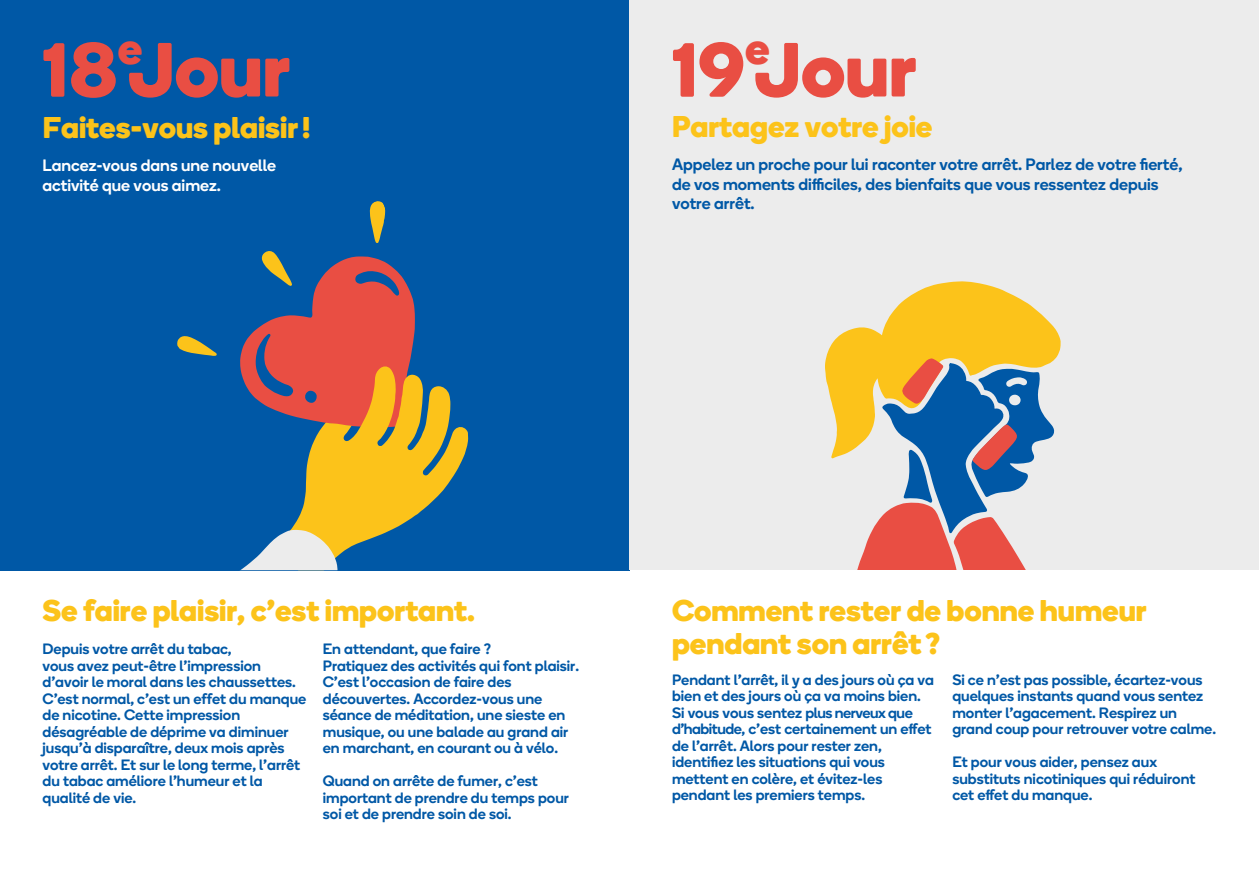
<style>
.page{position:relative;width:1259px;height:893px;background:#fff}
.page>*{position:absolute;margin:0;border:0;box-sizing:border-box;transform-origin:0 0}
.t1{font:700 76.5px "Boing";color:#e94e43}
.t2{font:700 44.55px "Boing";color:#e94e43}
.t3{font:700 30px/33px "Boing";color:#fcc31a}
.t4{font:500 16.5px/19.5px "Boing";color:#0058a6}
.t5{font:500 16.5px/19.5px "Boing";color:#fff}
.t6{font:500 15px/16.5px "Boing";color:#0058a6}
</style>
<div class="page">
<div style="left:0;top:0;width:629px;height:570px;background:#0058a6"></div>
<svg style="left:369px;top:201px;width:16px;height:42px"></svg>
<svg style="left:177px;top:251px;width:291px;height:319px"></svg>
<div style="left:629px;top:0;width:630px;height:570px;background:#ececec"></div>
<svg style="left:825px;top:281px;width:235px;height:288px"></svg>
<h2 class="t2" style="left:118px;top:16px;width:26px">e</h2>
<h1 class="t1" style="left:43px;top:15px;width:249px">18Jour</h1>
<h3 class="t3" style="left:43px;top:110px;width:270px">Faites-vous plaisir!</h3>
<p class="t5" style="left:43px;top:155px;width:235px">Lancez-vous dans une nouvelle activité que vous aimez.</p>
<h2 class="t2" style="left:745px;top:16px;width:26px">e</h2>
<h1 class="t1" style="left:672px;top:15px;width:246px">19Jour</h1>
<h3 class="t3" style="left:672px;top:109px;width:262px">Partagez votre joie</h3>
<p class="t4" style="left:672px;top:154px;width:512px">Appelez un proche pour lui raconter votre arrêt. Parlez de votre fierté, de vos moments difficiles, des bienfaits que vous ressentez depuis votre arrêt.</p>
<h3 class="t3" style="left:43px;top:593px;width:434px">Se faire plaisir, c’est important.</h3>
<p class="t6" style="left:43px;top:640px;width:265px">Depuis votre arrêt du tabac,<br>vous avez peut-être l’impression d’avoir le moral dans les chaussettes.<br>C’est normal, c’est un effet du manque de nicotine. Cette impression désagréable de déprime va diminuer jusqu’à disparaître, deux mois après votre arrêt. Et sur le long terme, l’arrêt du tabac améliore l’humeur et la qualité de vie.</p>
<p class="t6" style="left:323px;top:640px;width:258px">En attendant, que faire ?<br>Pratiquez des activités qui font plaisir.<br>C’est l’occasion de faire des découvertes. Accordez-vous une séance de méditation, une sieste en musique, ou une balade au grand air en marchant, en courant ou à vélo.</p>
<p class="t6" style="left:323px;top:772px;width:248px">Quand on arrête de fumer, c’est important de prendre du temps pour soi et de prendre soin de soi.</p>
<h3 class="t3" style="left:672px;top:593px;width:476px">Comment rester de bonne humeur pendant son arrêt?</h3>
<p class="t6" style="left:672px;top:671px;width:263px">Pendant l’arrêt, il y a des jours où ça va bien et des jours où ça va moins bien.<br>Si vous vous sentez plus nerveux que d’habitude, c’est certainement un effet de l’arrêt. Alors pour rester zen, identifiez les situations qui vous mettent en colère, et évitez-les pendant les premiers temps.</p>
<p class="t6" style="left:952px;top:671px;width:265px">Si ce n’est pas possible, écartez-vous quelques instants quand vous sentez monter l’agacement. Respirez un grand coup pour retrouver votre calme.</p>
<p class="t6" style="left:952px;top:753px;width:245px">Et pour vous aider, pensez aux substituts nicotiniques qui réduiront cet effet du manque.</p>
</div>
